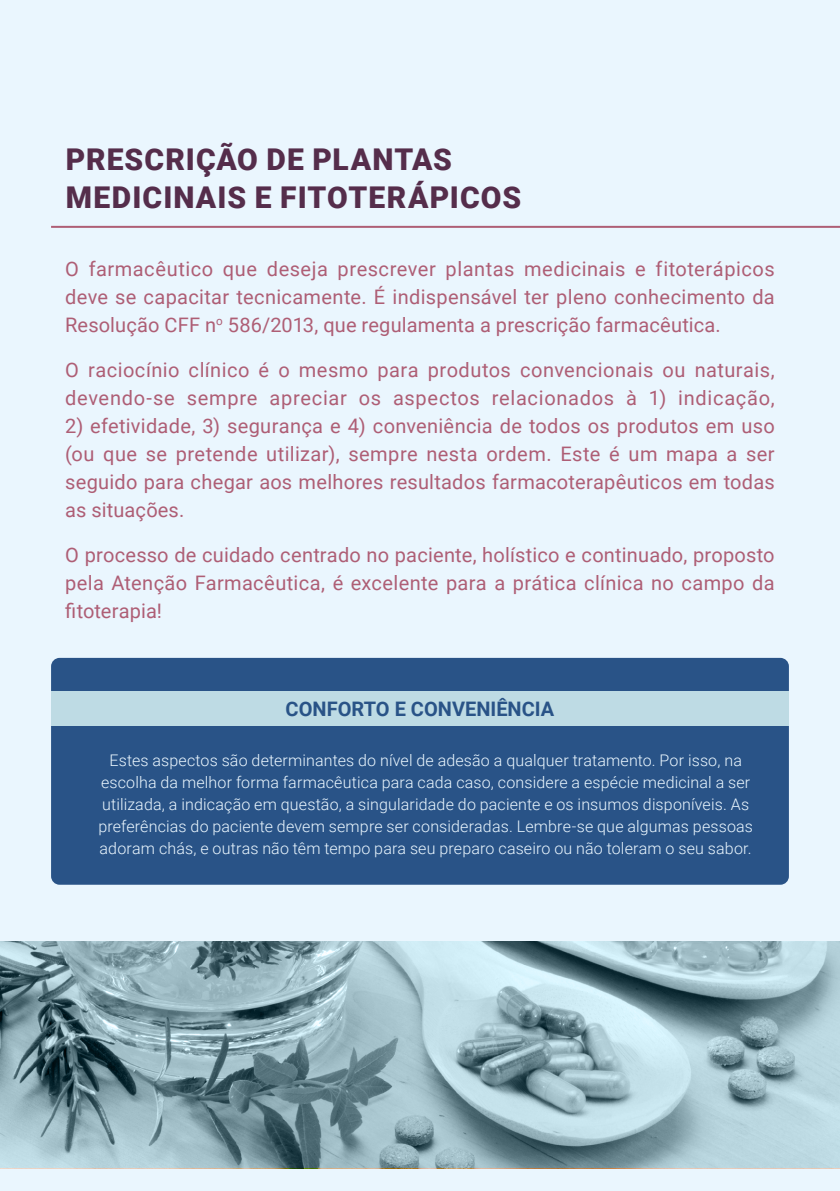
<style>
.page{position:relative;width:840px;height:1191px;background:#fff}
.page>*{position:absolute;margin:0;border:0;box-sizing:border-box;transform-origin:0 0}
.t1{font:900 30px/38px "Roboto";letter-spacing:.035em;color:#552d4b}
.t2{font:20px/28px "Roboto";letter-spacing:.02em;color:#ae5e75;text-align:justify}
.t3{font:700 20px "Roboto";color:#295387}
.t4{font:300 16px/22px "Roboto";letter-spacing:.01em;color:#eaf6fe;text-align:center}
</style>
<div class="page">
<div style="left:0;top:0;width:839px;height:1191px;background:#eaf6fe"></div>
<div style="left:51px;top:658px;width:737px;height:226px;background:#295387;border-radius:9px"></div>
<div style="left:51px;top:692px;width:737px;height:34px;background:#bedbe4"></div>
<svg style="left:0;top:941px;width:839px;height:227px;background:#91aeb7"></svg>
<hr style="left:51px;top:226px;width:788px;height:2px;background:#ae5e75">
<h1 class="t1" style="left:66px;top:139px;width:457px">PRESCRIÇÃO DE PLANTAS<br>MEDICINAIS E FITOTERÁPICOS</h1>
<p class="t2" style="left:65px;top:254px;width:710px">O farmacêutico que deseja prescrever plantas medicinais e fitoterápicos deve se capacitar tecnicamente. É indispensável ter pleno conhecimento da Resolução CFF n<sup>o</sup> 586/2013, que regulamenta a prescrição farmacêutica.</p>
<p class="t2" style="left:65px;top:355px;width:710px">O raciocínio clínico é o mesmo para produtos convencionais ou naturais, devendo-se sempre apreciar os aspectos relacionados à 1) indicação,</p>
<p class="t2" style="left:65px;top:411px;width:710px">2) efetividade, 3) segurança e 4) conveniência de todos os produtos em uso (ou que se pretende utilizar), sempre nesta ordem. Este é um mapa a ser seguido para chegar aos melhores resultados farmacoterapêuticos em todas as situações.</p>
<p class="t2" style="left:65px;top:540px;width:710px">O processo de cuidado centrado no paciente, holístico e continuado, proposto pela Atenção Farmacêutica, é excelente para a prática clínica no campo da fitoterapia!</p>
<p class="t3" style="left:285px;top:695px;width:270px">CONFORTO E CONVENIÊNCIA</p>
<p class="t4" style="left:98px;top:749px;width:655px">Estes aspectos são determinantes do nível de adesão a qualquer tratamento. Por isso, na escolha da melhor forma farmacêutica para cada caso, considere a espécie medicinal a ser utilizada, a indicação em questão, a singularidade do paciente e os insumos disponíveis. As preferências do paciente devem sempre ser consideradas. Lembre-se que algumas pessoas adoram chás, e outras não têm tempo para seu preparo caseiro ou não toleram o seu sabor.</p>
</div>
